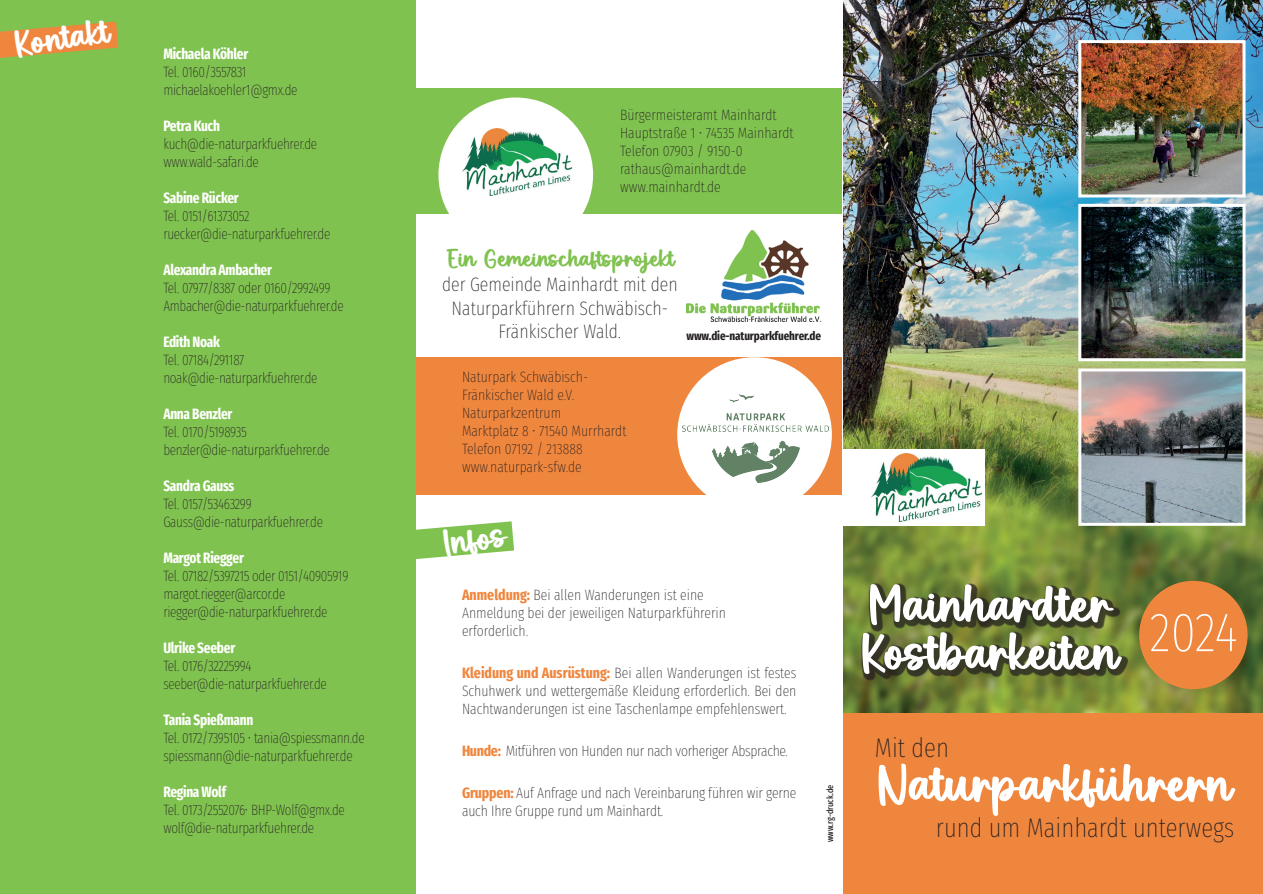
<style>
.page{position:relative;width:1263px;height:894px;background:#fff}
.page>*{position:absolute;margin:0;border:0;box-sizing:border-box;transform-origin:0 0}
.t1{font:58.5px/48px "Peanut Butter";color:#fff}
.t2{font:39.9px "Peanut Butter";color:#fff}
.t3{font:200 27px "Fira Sans Compressed";color:#231f20}
.t4{font:27px "Peanut Butter";color:#80c250}
.t5{font:200 19.5px/23.4px "Fira Sans Compressed";color:#231f20;text-align:center}
.t6{font:200 15px/18px "Fira Sans Compressed";letter-spacing:-.02em;color:#231f20;scale:.96 1}
.t7{font:200 15px/18px "Fira Sans Compressed";color:#231f20}
.t8{font:200 15px/18px "Fira Sans Compressed";letter-spacing:-.02em;color:#231f20;text-align:justify}
.t9{font:700 15px "Fira Sans Compressed";letter-spacing:-.02em;color:#fff;scale:.96 1}
.t10{font:700 12px "Fira Sans Compressed";letter-spacing:-.01em;color:#231f20}
.t11{font:9px "Fira Sans Compressed";color:#000004}
.s1{font-weight:700;color:#ef863e}
</style>
<div class="page">
<div style="left:0;top:0;width:416px;height:894px;background:#80c250"></div>
<div style="left:407px;top:89px;width:434px;height:125px;background:#80c250"></div>
<div style="left:416px;top:357px;width:425px;height:138px;background:#ef863e"></div>
<div style="left:438px;top:98px;width:155px;height:154px;background:#fff;border-radius:50%"></div>
<img style="left:462px;top:128px;width:110px;height:67px">
<img style="left:686px;top:231px;width:134px;height:91px">
<div style="left:677px;top:357px;width:155px;height:155px;background:#fff;border-radius:50%"></div>
<img style="left:682px;top:395px;width:147px;height:88px">
<svg style="left:416px;top:521px;width:98px;height:38px"></svg>
<svg style="left:0;top:22px;width:118px;height:36px"></svg>
<div style="left:843px;top:705px;width:419px;height:189px;background:#ef863e"></div>
<img style="left:843px;top:0;width:419px;height:713px">
<div style="left:861px;top:583px;width:267px;height:98px;background:#231f20;opacity:.75"></div>
<div style="left:1139px;top:581px;width:108px;height:108px;background:#ef863e;border-radius:50%"></div>
<img style="left:1082px;top:44px;width:159px;height:149px">
<div style="left:1078px;top:40px;width:167px;height:157px;border:3px solid #fff"></div>
<img style="left:1082px;top:208px;width:159px;height:149px">
<div style="left:1078px;top:204px;width:167px;height:157px;border:3px solid #fff"></div>
<img style="left:1082px;top:372px;width:159px;height:150px">
<div style="left:1078px;top:368px;width:167px;height:158px;border:3px solid #fff"></div>
<div style="left:843px;top:449px;width:142px;height:77px;background:#fff"></div>
<img style="left:871px;top:454px;width:110px;height:67px">
<h2 class="t2" style="left:12px;top:29px;width:97px;rotate:-8deg">Kontakt</h2>
<p class="t9" style="left:163px;top:42px;width:90px">Michaela Köhler</p>
<p class="t6" style="left:163px;top:63px;width:141px">Tel. 0160/3557831 michaelakoehler1@gmx.de</p>
<p class="t9" style="left:163px;top:114px;width:60px">Petra Kuch</p>
<p class="t6" style="left:163px;top:135px;width:162px">kuch@die-naturparkfuehrer.de www.wald-safari.de</p>
<p class="t9" style="left:163px;top:186px;width:80px">Sabine Rücker</p>
<p class="t6" style="left:163px;top:207px;width:175px">Tel. 0151/61373052 ruecker@die-naturparkfuehrer.de</p>
<p class="t9" style="left:163px;top:258px;width:115px">Alexandra Ambacher</p>
<p class="t6" style="left:163px;top:279px;width:189px">Tel. 07977/8387 oder 0160/2992499<br>Ambacher@die-naturparkfuehrer.de</p>
<p class="t9" style="left:163px;top:330px;width:60px">Edith Noak</p>
<p class="t6" style="left:163px;top:351px;width:162px">Tel. 07184/291187 noak@die-naturparkfuehrer.de</p>
<p class="t9" style="left:163px;top:402px;width:74px">Anna Benzler</p>
<p class="t6" style="left:163px;top:423px;width:175px">Tel. 0170/5198935 benzler@die-naturparkfuehrer.de</p>
<p class="t9" style="left:163px;top:474px;width:75px">Sandra Gauss</p>
<p class="t6" style="left:163px;top:495px;width:168px">Tel. 0157/53463299<br>Gauss@die-naturparkfuehrer.de</p>
<p class="t9" style="left:163px;top:546px;width:85px">Margot Riegger</p>
<p class="t6" style="left:163px;top:567px;width:194px">Tel. 07182/5397215 oder 0151/40905919 margot.riegger@arcor.de riegger@die-naturparkfuehrer.de</p>
<p class="t9" style="left:163px;top:636px;width:76px">Ulrike Seeber</p>
<p class="t6" style="left:163px;top:657px;width:172px">Tel. 0176/32225994 seeber@die-naturparkfuehrer.de</p>
<p class="t9" style="left:163px;top:708px;width:95px">Tania Spießmann</p>
<p class="t6" style="left:163px;top:729px;width:211px">Tel. 0172/7395105 • tania@spiessmann.de spiessmann@die-naturparkfuehrer.de</p>
<p class="t9" style="left:163px;top:780px;width:67px">Regina Wolf</p>
<p class="t6" style="left:163px;top:801px;width:190px">Tel. 0173/2552076• BHP-Wolf@gmx.de wolf@die-naturparkfuehrer.de</p>
<p class="t7" style="left:620px;top:106px;width:175px">Bürgermeisteramt Mainhardt<br>Hauptstraße 1 • 74535 Mainhardt<br>Telefon 07903 / 9150-0 rathaus@mainhardt.de www.mainhardt.de</p>
<h3 class="t4" style="left:445px;top:248px;width:230px">Ein Gemeinschaftsprojekt</h3>
<h3 class="t5" style="left:442px;top:273px;width:237px">der Gemeinde Mainhardt mit den<br>Naturparkführern Schwäbisch-<br>Fränkischer Wald.</h3>
<p class="t10" style="left:686px;top:325px;width:136px">www.die-naturparkfuehrer.de</p>
<p class="t7" style="left:462px;top:368px;width:166px">Naturpark Schwäbisch-<br>Fränkischer Wald e.V.<br>Naturparkzentrum<br>Marktplatz 8 • 71540 Murrhardt<br>Telefon 07192 / 213888 www.naturpark-sfw.de</p>
<h2 class="t2" style="left:440px;top:528px;width:65px;rotate:-8deg">Infos</h2>
<p class="t7" style="left:462px;top:586px;width:265px"><span class="s1">Anmeldung:</span> Bei allen Wanderungen ist eine<br>Anmeldung bei der jeweiligen Naturparkführerin erforderlich.</p>
<p class="t8" style="left:462px;top:664px;width:336px"><span class="s1">Kleidung und Ausrüstung:</span> Bei allen Wanderungen ist festes Schuhwerk und wettergemäße Kleidung erforderlich. Bei den Nachtwanderungen ist eine Taschenlampe empfehlenswert.</p>
<p class="t8" style="left:462px;top:742px;width:328px"><span class="s1">Hunde:</span> Mitführen von Hunden nur nach vorheriger Absprache.</p>
<p class="t8" style="left:462px;top:784px;width:336px"><span class="s1">Gruppen:</span> Auf Anfrage und nach Vereinbarung führen wir gerne auch Ihre Gruppe rund um Mainhardt.</p>
<p class="t11" style="left:823px;top:842px;width:59px;rotate:-90deg">www.rg-druck.de</p>
<h1 class="t1" style="left:859px;top:586px;width:380px">Mainhardter<br>Kostbarkeiten <sup>2024</sup></h1>
<h3 class="t3" style="left:875px;top:728px;width:75px">Mit den</h3>
<h1 class="t1" style="left:875px;top:765px;width:357px">Naturparkführern</h1>
<h3 class="t3" style="left:936px;top:809px;width:300px">rund um Mainhardt unterwegs</h3>
<h1 class="t1" style="left:1096px;top:737px;width:24px">..</h1>
</div>
